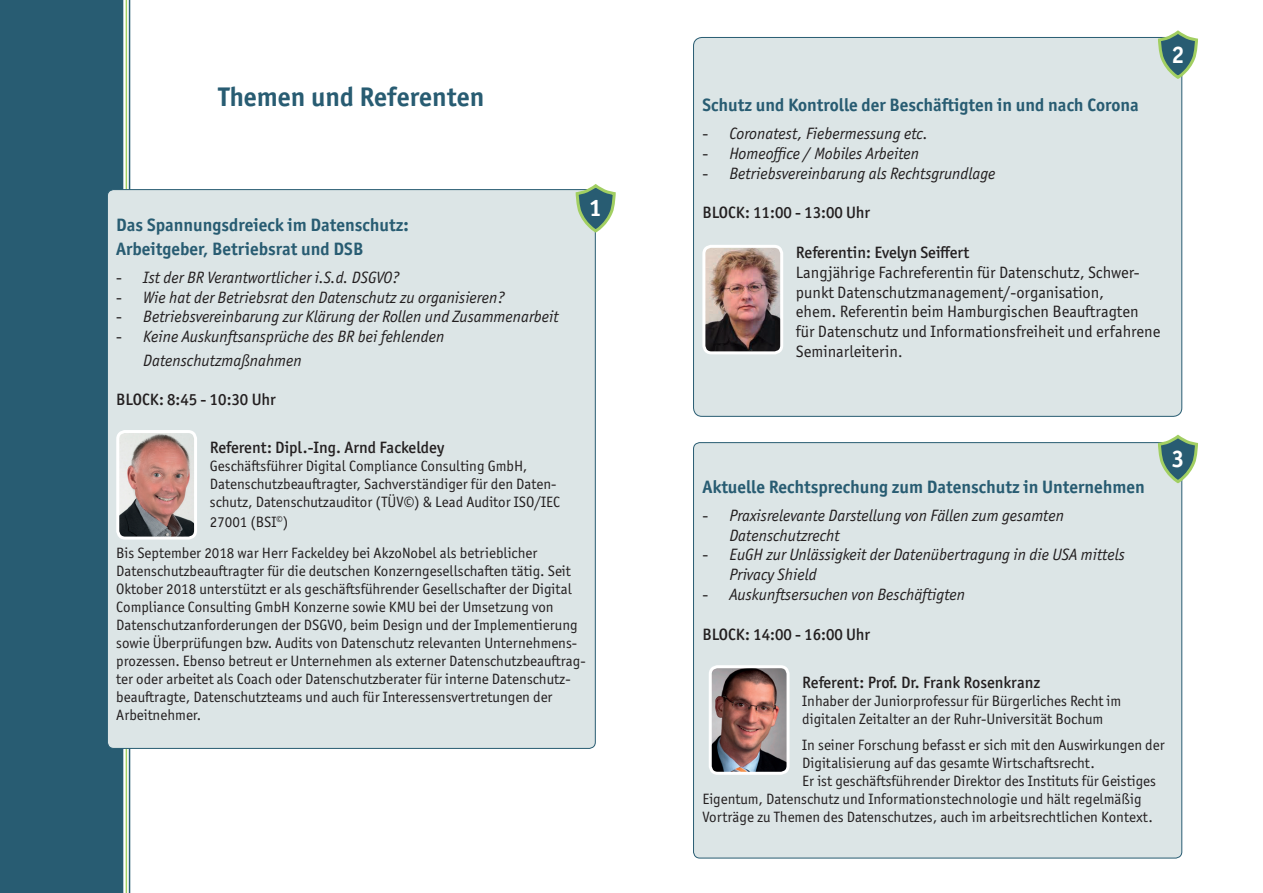
<style>
.page{position:relative;width:1263px;height:893px;background:#fff}
.page>*{position:absolute;margin:0;border:0;box-sizing:border-box;transform-origin:0 0}
.t1{font:700 27px "Officina Sans ITC Pro";color:#285c72}
.t2{font:700 24px "Officina Sans ITC Pro";color:#fff}
.t3{font:700 18px/23.4px "Officina Sans ITC Pro";color:#285c72}
.t4{font:italic 16.5px/19.8px "Officina Sans ITC Pro";color:#231f20}
.t5{font:16.5px/19.8px "Officina Sans ITC Pro";color:#231f20}
.t6{font:500 16.5px "Officina Sans ITC Pro";color:#231f20}
.t7{font:15px/18px "Officina Sans ITC Pro";color:#231f20}
.s1{font-style:normal}
.s2{font-size:15px}
</style>
<div class="page">
<div style="left:0;top:0;width:122px;height:893px;background:#285c72"></div>
<svg style="left:122px;top:0;width:8px;height:893px"></svg>
<hr style="left:126px;top:0;width:1px;height:893px;background:#a2cf62">
<div style="left:107px;top:190px;width:488px;height:558px;background:#dce5e6;border-radius:6px"></div>
<div style="left:693px;top:37px;width:489px;height:379px;background:#dce5e6;border-radius:9px"></div>
<div style="left:693px;top:443px;width:489px;height:415px;background:#dce5e6;border-radius:6px"></div>
<svg style="left:574px;top:185px;width:42px;height:49px"></svg>
<svg style="left:1156px;top:32px;width:42px;height:48px"></svg>
<svg style="left:1156px;top:436px;width:42px;height:49px"></svg>
<img style="left:120px;top:434px;width:73px;height:102px">
<div style="left:116px;top:430px;width:81px;height:110px;border:3px solid #fff;border-radius:7px"></div>
<img style="left:713px;top:669px;width:72px;height:102px">
<div style="left:709px;top:665px;width:80px;height:110px;border:3px solid #fff;border-radius:7px"></div>
<img style="left:706px;top:249px;width:73px;height:101px">
<div style="left:702px;top:245px;width:81px;height:109px;border:3px solid #fff;border-radius:7px"></div>
<h1 class="t1" style="left:218px;top:80px;width:267px">Themen und Referenten</h1>
<h2 class="t2" style="left:589px;top:193px;width:14px">1</h2>
<p class="t3" style="left:116px;top:213px;width:294px">Das Spannungsdreieck im Datenschutz:<br>Arbeitgeber, Betriebsrat und DSB</p>
<p class="t4" style="left:116px;top:267px;width:285px"><span class="s1">-</span> Ist der BR Verantwortlicher i.S.d. DSGVO?</p>
<p class="t4" style="left:116px;top:287px;width:390px"><span class="s1">-</span> Wie hat der Betriebsrat den Datenschutz zu organisieren?</p>
<p class="t4" style="left:116px;top:307px;width:444px"><span class="s1">-</span> Betriebsvereinbarung zur Klärung der Rollen und Zusammenarbeit</p>
<p class="t4" style="left:143px;top:325px;width:303px;line-height:23.4px;text-indent:-27px"><span class="s1">-</span> Keine Auskunftsansprüche des BR bei fehlenden<br>Datenschutzmaßnahmen</p>
<p class="t6" style="left:116px;top:390px;width:161px">BLOCK: 8:45 - 10:30 Uhr</p>
<p class="t6" style="left:210px;top:438px;width:236px">Referent: Dipl.-Ing. Arnd Fackeldey</p>
<p class="t7" style="left:210px;top:457px;width:352px">Geschäftsführer Digital Compliance Consulting GmbH,<br>Datenschutzbeauftragter, Sachverständiger für den Daten&shy;schutz, Datenschutzauditor (TÜV©) &amp; Lead Auditor ISO/IEC</p>
<p class="t7" style="left:116px;top:507px;width:423px;line-height:30.8px;text-indent:94px">27001 (BSI<sup>©</sup>)<br>Bis September 2018 war Herr Fackeldey bei AkzoNobel als betrieblicher</p>
<p class="t7" style="left:116px;top:562px;width:471px">Datenschutzbeauftragter für die deutschen Konzerngesellschaften tätig. Seit Oktober 2018 unterstützt er als geschäftsführender Gesellschafter der Digital Compliance Consulting GmbH Konzerne sowie KMU bei der Umsetzung von Datenschutzanforderungen der DSGVO, beim Design und der Implementierung sowie Überprüfungen bzw. Audits von Datenschutz relevanten Unternehmens&shy;prozessen. Ebenso betreut er Unternehmen als externer Datenschutzbeauftrag&shy;ter oder arbeitet als Coach oder Datenschutzberater für interne Datenschutz&shy;beauftragte, Datenschutzteams und auch für Interessensvertretungen der Arbeitnehmer.</p>
<h2 class="t2" style="left:1171px;top:40px;width:14px">2</h2>
<p class="t3" style="left:702px;top:93px;width:438px">Schutz und Kontrolle der Beschäftigten in und nach Corona</p>
<p class="t4" style="left:702px;top:124px;width:227px"><span class="s1">-</span> Coronatest, Fiebermessung etc.</p>
<p class="t4" style="left:702px;top:144px;width:218px"><span class="s1">-</span> Homeoffice / Mobiles Arbeiten</p>
<p class="t4" style="left:702px;top:163px;width:295px"><span class="s1">-</span> Betriebsvereinbarung als Rechtsgrundlage</p>
<p class="t6" style="left:702px;top:203px;width:169px">BLOCK: 11:00 - 13:00 Uhr</p>
<p class="t6" style="left:796px;top:242px;width:175px">Referentin: Evelyn Seiffert</p>
<p class="t5" style="left:796px;top:262px;width:366px">Langjährige Fachreferentin für Datenschutz, Schwer&shy;punkt Datenschutzmanagement/-organisation,<br>ehem. Referentin beim Hamburgischen Beauftragten für Datenschutz und Informationsfreiheit und erfahrene Seminarleiterin<span class="s2">.</span></p>
<h2 class="t2" style="left:1171px;top:444px;width:14px">3</h2>
<p class="t3" style="left:702px;top:475px;width:444px">Aktuelle Rechtsprechung zum Datenschutz in Unternehmen</p>
<p class="t4" style="left:729px;top:505px;width:336px;text-indent:-27px"><span class="s1">-</span> Praxisrelevante Darstellung von Fällen zum gesamten<br>Datenschutzrecht</p>
<p class="t4" style="left:729px;top:545px;width:397px;text-indent:-27px"><span class="s1">-</span> EuGH zur Unlässigkeit der Datenübertragung in die USA mittels<br>Privacy Shield</p>
<p class="t4" style="left:702px;top:585px;width:264px"><span class="s1">-</span> Auskunftsersuchen von Beschäftigten</p>
<p class="t6" style="left:702px;top:624px;width:169px">BLOCK: 14:00 - 16:00 Uhr</p>
<p class="t6" style="left:802px;top:672px;width:240px">Referent: Prof. Dr. Frank Rosenkranz</p>
<p class="t7" style="left:802px;top:692px;width:320px">Inhaber der Juniorprofessur für Bürgerliches Recht im digitalen Zeitalter an der Ruhr-Universität Bochum</p>
<p class="t7" style="left:802px;top:736px;width:364px">In seiner Forschung befasst er sich mit den Auswirkungen der</p>
<p class="t7" style="left:802px;top:754px;width:294px">Digitalisierung auf das gesamte Wirtschaftsrecht.</p>
<p class="t7" style="left:802px;top:772px;width:355px">Er ist geschäftsführender Direktor des Instituts für Geistiges</p>
<p class="t7" style="left:702px;top:790px;width:441px">Eigentum, Datenschutz und Informationstechnologie und hält regelmäßig</p>
<p class="t7" style="left:702px;top:808px;width:452px">Vorträge zu Themen des Datenschutzes, auch im arbeitsrechtlichen Kontext.</p>
</div>
